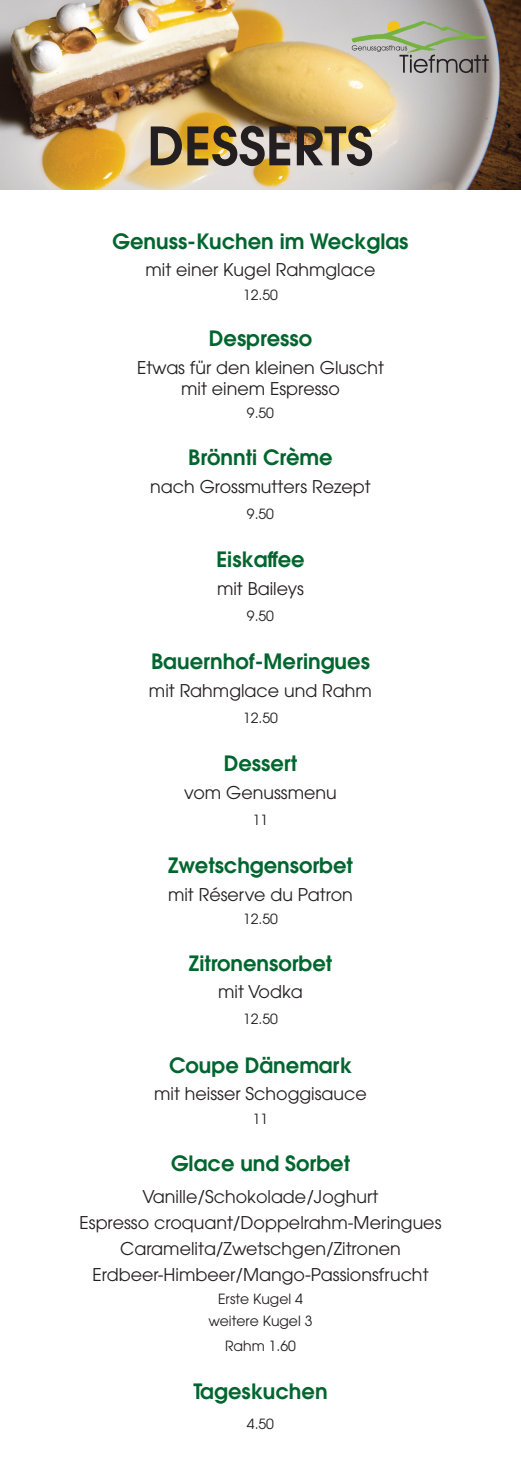
<style>
.page{position:relative;width:521px;height:1474px;background:#fff}
.page>*{position:absolute;margin:0;border:0;box-sizing:border-box;transform-origin:0 0}
.t1{font:600 52.5px "Avant Garde";color:#231f20}
.t2{font:600 21px "Avant Garde";color:#00652e}
.t3{font:17.5px/25.9px "Avant Garde";color:#231f20;text-align:center}
.t4{font:14px/21.7px "Avant Garde";color:#231f20;text-align:center}
</style>
<div class="page">
<img style="left:0;top:0;width:521px;height:189px">
<svg style="left:351px;top:21px;width:138px;height:52px;background:#a7a997"></svg>
<h1 class="t1" style="left:147px;top:126px;width:228px">DESSERTS</h1>
<p class="t2" style="left:112px;top:233px;width:297px">Genuss-Kuchen im Weckglas</p>
<p class="t3" style="left:146px;top:258px;width:231px">mit einer Kugel Rahmglace</p>
<p class="t4" style="left:243px;top:285px;width:36px">12.50</p>
<p class="t2" style="left:209px;top:331px;width:105px">Despresso</p>
<p class="t3" style="left:137px;top:359px;width:248px;line-height:21px">Etwas für den kleinen Gluscht mit einem Espresso</p>
<p class="t4" style="left:247px;top:404px;width:29px">9.50</p>
<p class="t2" style="left:188px;top:449px;width:146px">Brönnti Crème</p>
<p class="t3" style="left:150px;top:475px;width:222px">nach Grossmutters Rezept</p>
<p class="t4" style="left:247px;top:504px;width:29px">9.50</p>
<p class="t2" style="left:216px;top:551px;width:90px">Eiskaffee</p>
<p class="t3" style="left:217px;top:577px;width:88px">mit Baileys</p>
<p class="t4" style="left:247px;top:606px;width:29px">9.50</p>
<p class="t2" style="left:151px;top:653px;width:220px">Bauernhof-Meringues</p>
<p class="t3" style="left:149px;top:679px;width:224px">mit Rahmglace und Rahm</p>
<p class="t4" style="left:243px;top:708px;width:36px">12.50</p>
<p class="t2" style="left:224px;top:755px;width:75px">Dessert</p>
<p class="t3" style="left:184px;top:781px;width:154px">vom Genussmenu</p>
<p class="t4" style="left:253px;top:810px;width:17px">11</p>
<p class="t2" style="left:168px;top:857px;width:186px">Zwetschgensorbet</p>
<p class="t3" style="left:168px;top:883px;width:186px">mit Réserve du Patron</p>
<p class="t4" style="left:243px;top:909px;width:36px">12.50</p>
<p class="t2" style="left:189px;top:955px;width:145px">Zitronensorbet</p>
<p class="t3" style="left:218px;top:980px;width:86px">mit Vodka</p>
<p class="t4" style="left:243px;top:1009px;width:36px">12.50</p>
<p class="t2" style="left:169px;top:1057px;width:184px">Coupe Dänemark</p>
<p class="t3" style="left:154px;top:1082px;width:214px">mit heisser Schoggisauce</p>
<p class="t4" style="left:253px;top:1109px;width:17px">11</p>
<p class="t2" style="left:171px;top:1155px;width:180px">Glace und Sorbet</p>
<p class="t3" style="left:79px;top:1185px;width:363px">Vanille/Schokolade/Joghurt<br>Espresso croquant/Doppelrahm-Meringues Caramelita/Zwetschgen/Zitronen Erdbeer-Himbeer/Mango-Passionsfrucht</p>
<p class="t4" style="left:208px;top:1289px;width:105px">Erste Kugel 4 weitere Kugel 3</p>
<p class="t4" style="left:225px;top:1335px;width:72px">Rahm 1.60</p>
<p class="t2" style="left:193px;top:1383px;width:136px">Tageskuchen</p>
<p class="t4" style="left:247px;top:1414px;width:29px">4.50</p>
</div>
